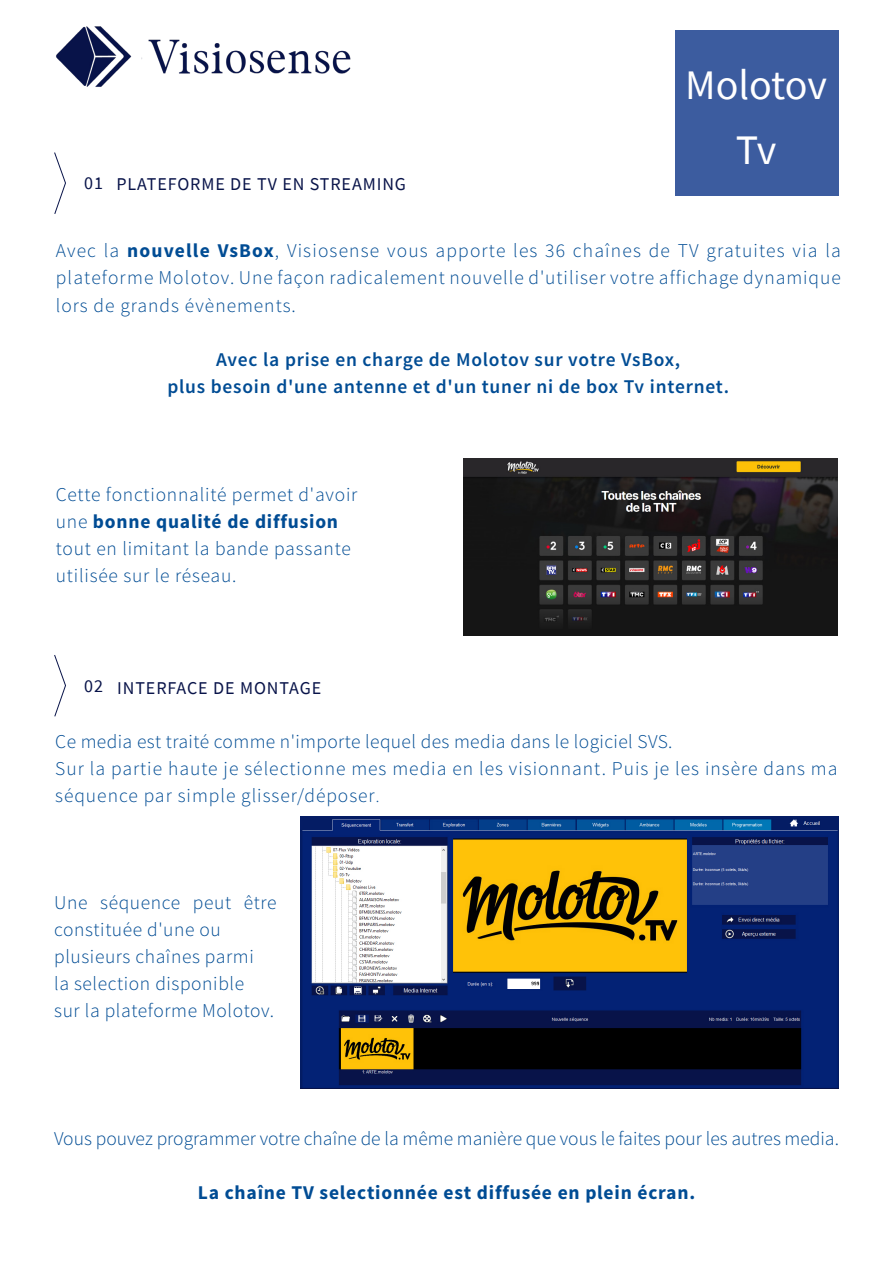
<style>
.page{position:relative;width:893px;height:1263px;background:#fff}
.page>*{position:absolute;margin:0;border:0;box-sizing:border-box;transform-origin:0 0}
.paragraphe_leaflet_v{font:42px "Source Sans Pro";letter-spacing:-.005em;color:#fff}
.paragraphe_leaflet_v-2{font:300 19.5px/27px "Source Sans Pro";letter-spacing:.03em;color:#004c94;text-align:justify}
.paragraphe_leaflet_v-3{font:300 19.5px/27px "Source Sans Pro";letter-spacing:.05em;color:#004c94}
.paragraphe_leaflet_v-4{font:600 19.5px "Source Sans Pro";letter-spacing:.04em;color:#004c94}
.paragraphe_leaflet_v-5{font:300 19.5px "Source Sans Pro";color:#004c94}
.paragraphe_leaflet_v-6{font:700 19.5px "Source Sans Pro";letter-spacing:.04em;color:#004c94}
.t1{font:18px "Source Sans Pro";letter-spacing:.05em;color:#081349}
.s1{font-weight:700}
.s2{font-weight:300}
.s3{font-size:16.5px}
</style>
<div class="page">
<div style="left:675px;top:31px;width:164px;height:165px;background:#3c5c9f"></div>
<img style="left:56px;top:26px;width:295px;height:61px">
<svg style="left:54px;top:152px;width:12px;height:62px"></svg>
<svg style="left:54px;top:655px;width:12px;height:62px"></svg>
<img style="left:463px;top:459px;width:374px;height:176px">
<img style="left:300px;top:817px;width:539px;height:271px">
<p class="t1" style="left:84px;top:172px;width:20px">01</p>
<p class="t1" style="left:116px;top:173px;width:291px">PLATEFORME DE TV EN STREAMING</p>
<p class="paragraphe_leaflet_v" style="left:685px;top:58px;width:143px">Molotov</p>
<p class="paragraphe_leaflet_v" style="left:736px;top:123px;width:42px">Tv</p>
<p class="paragraphe_leaflet_v-2" style="left:56px;top:238px;width:786px">Avec la <span class="s1">nouvelle VsBox</span>, Visiosense vous apporte les 36 chaînes de TV gratuites via la plateforme Molotov. Une façon radicalement nouvelle d'utiliser votre affichage dynamique lors de grands évènements.</p>
<p class="paragraphe_leaflet_v-4" style="left:216px;top:347px;width:466px">Avec la prise en charge de Molotov sur votre VsBox,</p>
<p class="paragraphe_leaflet_v-4" style="left:167px;top:374px;width:563px">plus besoin d'une antenne et d'un tuner ni de box Tv internet.</p>
<p class="paragraphe_leaflet_v-2" style="left:56px;top:481px;width:303px">Cette fonctionnalité permet d'avoir</p>
<p class="paragraphe_leaflet_v-6" style="left:56px;top:508px;width:284px"><span class="s2">une</span> bonne qualité de diffusion</p>
<p class="paragraphe_leaflet_v-2" style="left:56px;top:535px;width:296px">tout en limitant la bande passante</p>
<p class="paragraphe_leaflet_v-2" style="left:56px;top:562px;width:182px">utilisée sur le réseau.</p>
<p class="t1" style="left:84px;top:675px;width:20px">02</p>
<p class="t1" style="left:117px;top:677px;width:206px">INTERFACE DE MONTAGE</p>
<p class="paragraphe_leaflet_v-2" style="left:55px;top:728px;width:619px">Ce media est traité comme n'importe lequel des media dans le logiciel SVS.</p>
<p class="paragraphe_leaflet_v-3" style="left:55px;top:755px;width:784px">Sur la partie haute je sélectionne mes media en les visionnant. Puis je les insère dans ma séquence par simple glisser/déposer<span class="s3">.</span></p>
<p class="paragraphe_leaflet_v-2" style="left:54px;top:889px;width:224px">Une séquence peut être constituée d'une ou</p>
<p class="paragraphe_leaflet_v-2" style="left:54px;top:943px;width:201px">plusieurs chaînes parmi</p>
<p class="paragraphe_leaflet_v-2" style="left:54px;top:970px;width:191px">la selection disponible</p>
<p class="paragraphe_leaflet_v-2" style="left:54px;top:997px;width:221px">sur la plateforme Molotov.</p>
<p class="paragraphe_leaflet_v-5" style="left:54px;top:1126px;width:786px">Vous pouvez programmer votre chaîne de la même manière que vous le faites pour les autres media.</p>
<p class="paragraphe_leaflet_v-6" style="left:198px;top:1180px;width:499px">La chaîne TV selectionnée est diffusée en plein écran.</p>
</div>
